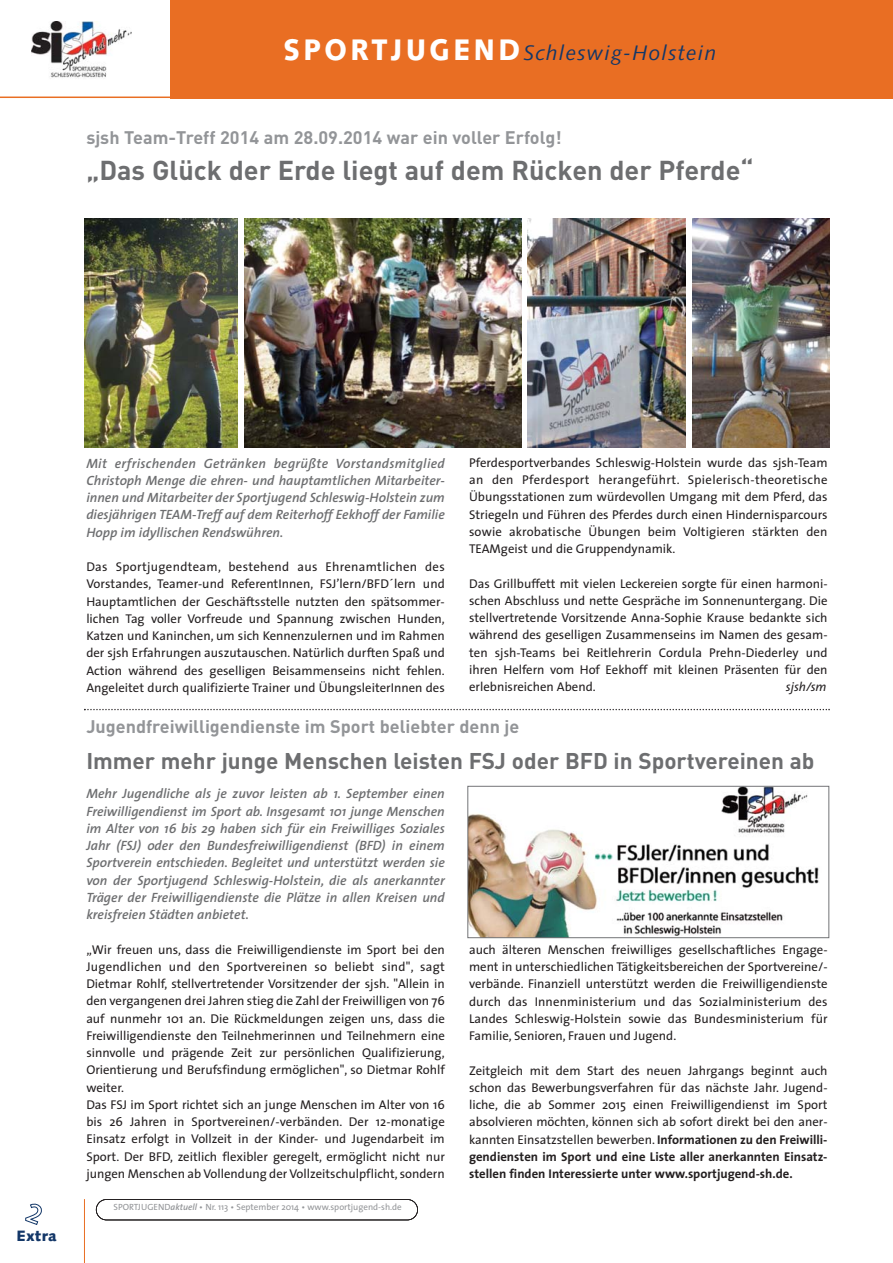
<style>
.page{position:relative;width:893px;height:1263px;background:#fff}
.page>*{position:absolute;margin:0;border:0;box-sizing:border-box;transform-origin:0 0}
.t1{font:700 27px "DIN";color:#6d6e70}
.t2{font:700 22.5px "DIN";color:#6d6e70}
.t3{font:italic 21px "Syntax";letter-spacing:.055em;color:#133768}
.t4{font:700 18px "DIN";color:#939598}
.t5{font:900 15px "Syntax";letter-spacing:.03em;color:#133768}
.t6{font:italic 600 13.5px/17.2px "The Sans";color:#6d6e70;text-align:justify}
.t7{font:12.75px/17.2px "The Sans";color:#231f20;text-align:justify}
.t8{font:italic 12.75px "The Sans";color:#231f20}
.t9{font:9px "The Sans";color:#939598}
.s1{font-weight:900;font-style:normal;font-size:29.7px;color:#fff}
.s2{font-weight:700}
.s3{font-weight:600;font-style:italic}
</style>
<div class="page">
<div style="left:170px;top:0;width:722px;height:98px;background:#e96e23"></div>
<div style="left:2px;top:5px;width:165px;height:93px;background:linear-gradient(to right,#fff,#fff)"></div>
<hr style="left:0;top:97px;width:179px;height:1px;background:#e96e23">
<svg style="left:2px;top:5px;width:165px;height:86px"></svg>
<div style="left:96px;top:1199px;width:322px;height:21px;border:2px solid #231f20;border-radius:11px"></div>
<hr style="left:84px;top:1199px;width:1px;height:64px;background:#e96e23">
<img style="left:693px;top:219px;width:136px;height:228px">
<img style="left:244px;top:219px;width:277px;height:228px">
<img style="left:85px;top:219px;width:153px;height:228px">
<img style="left:527px;top:219px;width:158px;height:228px">
<img style="left:470px;top:788px;width:349px;height:148px">
<div style="left:468px;top:786px;width:361px;height:152px;border:1px solid #737477"></div>
<svg style="left:84px;top:709px;width:746px;height:1px"></svg>
<h3 class="t3" style="left:283px;top:44px;width:434px"><span class="s1">SPORTJUGEND</span>Schleswig-Holstein</h3>
<h3 class="t4" style="left:86px;top:131px;width:477px">sjsh Team-Treff 2014 am 28.09.2014 war ein voller Erfolg!</h3>
<h1 class="t1" style="left:86px;top:160px;width:669px">„Das Glück der Erde liegt auf dem Rücken der Pferde“</h1>
<p class="t5" style="left:17px;top:1230px;width:42px">Extra</p>
<p class="t6" style="left:86px;top:456px;width:360px">Mit erfrischenden Getränken begrüßte Vorstandsmitglied Christoph Menge die ehren- und hauptamtlichen Mitarbeiter&shy;innen und Mitarbeiter der Sportjugend Schleswig-Holstein zum diesjährigen TEAM-Treff auf dem Reiterhoff Eekhoff der Familie Hopp im idyllischen Rendswühren.</p>
<p class="t7" style="left:86px;top:559px;width:360px">Das Sportjugendteam, bestehend aus Ehrenamtlichen des Vorstandes, Teamer-und ReferentInnen, FSJ’lern/BFD´lern und Hauptamtlichen der Geschäftsstelle nutzten den spätsommer&shy;lichen Tag voller Vorfreude und Spannung zwischen Hunden, Katzen und Kaninchen, um sich Kennenzulernen und im Rahmen der sjsh Erfahrungen auszutauschen. Natürlich durften Spaß und Action während des geselligen Beisammenseins nicht fehlen.<br>Angeleitet durch qualifizierte Trainer und ÜbungsleiterInnen des</p>
<p class="t7" style="left:469px;top:455px;width:360px">Pferdesportverbandes Schleswig-Holstein wurde das sjsh-Team an den Pferdesport herangeführt. Spielerisch-theoretische Übungsstationen zum würdevollen Umgang mit dem Pferd, das Striegeln und Führen des Pferdes durch einen Hindernisparcours sowie akrobatische Übungen beim Voltigieren stärkten den TEAMgeist und die Gruppendynamik.</p>
<p class="t7" style="left:469px;top:576px;width:360px">Das Grillbuffett mit vielen Leckereien sorgte für einen harmoni&shy;schen Abschluss und nette Gespräche im Sonnenuntergang. Die stellvertretende Vorsitzende Anna-Sophie Krause bedankte sich während des geselligen Zusammenseins im Namen des gesam&shy;ten sjsh-Teams bei Reitlehrerin Cordula Prehn-Diederley und ihren Helfern vom Hof Eekhoff mit kleinen Präsenten für den erlebnisreichen Abend.</p>
<p class="t8" style="left:786px;top:682px;width:42px">sjsh/sm</p>
<h3 class="t4" style="left:86px;top:720px;width:435px">Jugendfreiwilligendienste im Sport beliebter denn je</h3>
<h2 class="t2" style="left:86px;top:753px;width:729px">Immer mehr junge Menschen leisten FSJ oder BFD in Sportvereinen ab</h2>
<p class="t6" style="left:86px;top:786px;width:360px">Mehr Jugendliche als je zuvor leisten ab 1. September einen Freiwilligendienst im Sport ab. Insgesamt 101 junge Menschen im Alter von 16 bis 29 haben sich für ein Freiwilliges Soziales Jahr (FSJ) oder den Bundesfreiwilligendienst (BFD) in einem Sportverein entschieden. Begleitet und unterstützt werden sie von der Sportjugend Schleswig-Holstein, die als anerkannter Träger der Freiwilligendienste die Plätze in allen Kreisen und kreisfreien Städten anbietet.</p>
<p class="t7" style="left:86px;top:942px;width:360px;text-align:left">„Wir freuen uns, dass die Freiwilligendienste im Sport bei den Jugendlichen und den Sportvereinen so beliebt sind", sagt Dietmar Rohlf, stellvertretender Vorsitzender der sjsh. "Allein in den vergangenen drei Jahren stieg die Zahl der Freiwilligen von 76 auf nunmehr 101 an. Die Rückmeldungen zeigen uns, dass die Freiwilligendienste den Teilnehmerinnen und Teilnehmern eine sinnvolle und prägende Zeit zur persönlichen Qualifizierung, Orientierung und Berufsfindung ermöglichen", so Dietmar Rohlf weiter.<br>Das FSJ im Sport richtet sich an junge Menschen im Alter von 16 bis 26 Jahren in Sportvereinen/-verbänden. Der 12-monatige Einsatz erfolgt in Vollzeit in der Kinder- und Jugendarbeit im Sport. Der BFD, zeitlich flexibler geregelt, ermöglicht nicht nur jungen Menschen ab Vollendung der Vollzeitschulpflicht, sondern</p>
<p class="t7" style="left:469px;top:942px;width:360px">auch älteren Menschen freiwilliges gesellschaftliches Engage&shy;ment in unterschiedlichen Tätigkeitsbereichen der Sportvereine/- verbände. Finanziell unterstützt werden die Freiwilligendienste durch das Innenministerium und das Sozialministerium des Landes Schleswig-Holstein sowie das Bundesministerium für Familie, Senioren, Frauen und Jugend.</p>
<p class="t7" style="left:469px;top:1063px;width:360px">Zeitgleich mit dem Start des neuen Jahrgangs beginnt auch schon das Bewerbungsverfahren für das nächste Jahr. Jugend&shy;liche, die ab Sommer 2015 einen Freiwilligendienst im Sport absolvieren möchten, können sich ab sofort direkt bei den aner&shy;kannten Einsatzstellen bewerben. <span class="s2">Informationen zu den Freiwilli&shy;gendiensten im Sport und eine Liste aller anerkannten Einsatz&shy;stellen finden Interessierte unter www.sportjugend-sh.de.</span></p>
<p class="t9" style="left:114px;top:1204px;width:290px">SPORTJUGEND<span class="s3">aktuell</span> • Nr. 113 • September 2014 • www.sportjugend-sh.de</p>
</div>
